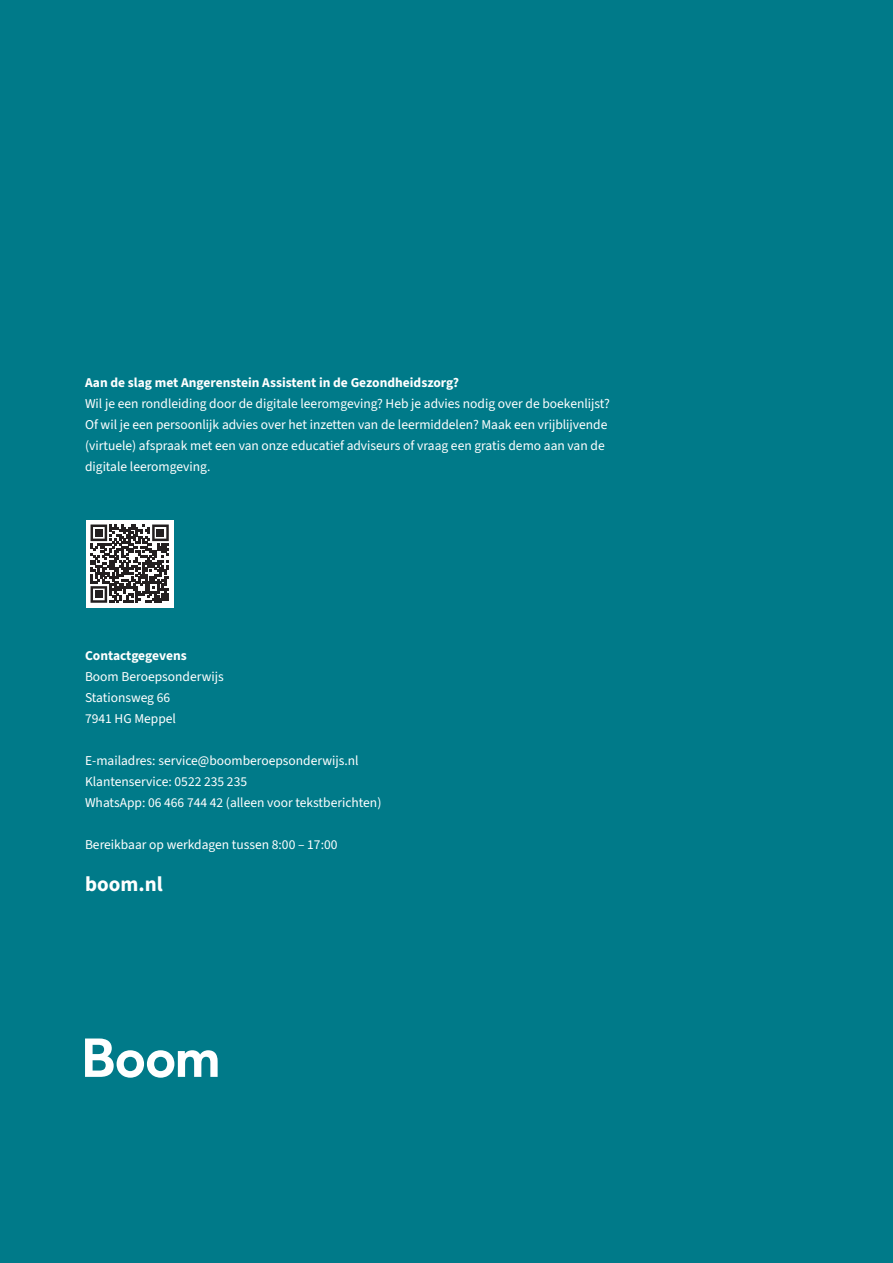
<style>
.page{position:relative;width:893px;height:1263px;background:#007a89}
.page>*{position:absolute;margin:0;border:0;box-sizing:border-box;transform-origin:0 0}
.t1{font:700 21px "Source Sans 3";color:#fff}
.t2{font:13.5px/21px "Source Sans 3";color:#fff}
.t3{font:700 13.5px "Source Sans 3";color:#fff}
</style>
<div class="page">
<svg style="left:85px;top:1038px;width:133px;height:40px"></svg>
<div style="left:86px;top:520px;width:88px;height:87px;background:#fff"></div>
<svg style="left:91px;top:524px;width:78px;height:79px"></svg>
<div style="left:95px;top:529px;width:7px;height:7px;background:#231f20"></div>
<div style="left:157px;top:529px;width:7px;height:7px;background:#231f20"></div>
<div style="left:95px;top:591px;width:7px;height:7px;background:#231f20"></div>
<p class="t3" style="left:85px;top:373px;width:375px">Aan de slag met Angerenstein Assistent in de Gezondheidszorg?</p>
<p class="t2" style="left:85px;top:393px;width:526px">Wil je een rondleiding door de digitale leeromgeving? Heb je advies nodig over de boekenlijst?<br>Of wil je een persoonlijk advies over het inzetten van de leermiddelen? Maak een vrijblijvende (virtuele) afspraak met een van onze educatief adviseurs of vraag een gratis demo aan van de digitale leeromgeving.</p>
<p class="t3" style="left:85px;top:646px;width:103px">Contactgegevens</p>
<p class="t2" style="left:85px;top:666px;width:140px">Boom Beroepsonderwijs<br>Stationsweg 66<br>7941 HG Meppel</p>
<p class="t2" style="left:85px;top:750px;width:298px">E-mailadres: service@boomberoepsonderwijs.nl<br>Klantenservice: 0522 235 235<br>WhatsApp: 06 466 744 42 (alleen voor tekstberichten)</p>
<p class="t2" style="left:85px;top:834px;width:254px">Bereikbaar op werkdagen tussen 8:00 – 17:00</p>
<h1 class="t1" style="left:85px;top:870px;width:79px">boom.nl</h1>
</div>
